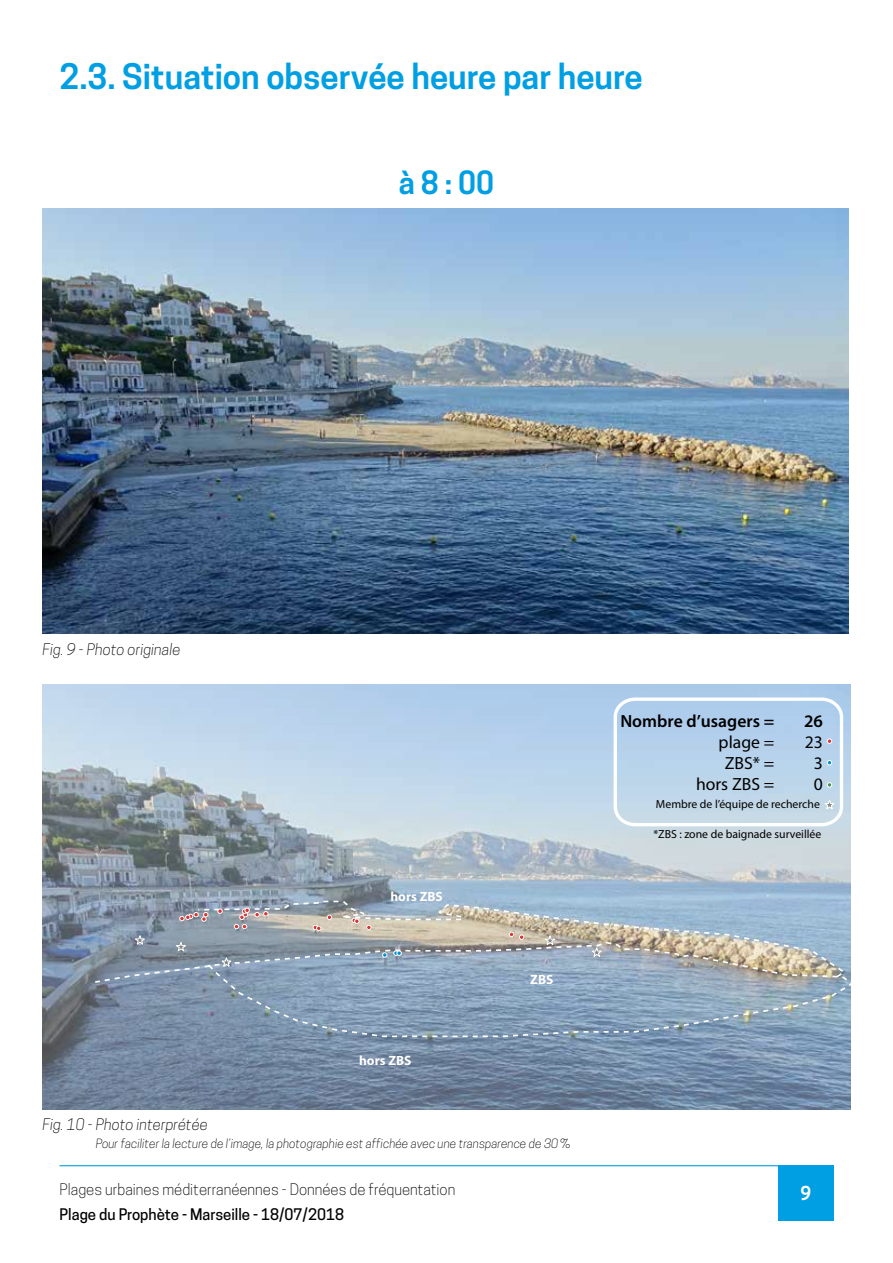
<style>
.page{position:relative;width:893px;height:1263px;background:#fff}
.page>*{position:absolute;margin:0;border:0;box-sizing:border-box;transform-origin:0 0}
.t1{font:600 33px "Cooper Hewitt";color:#009fe3}
.t2{font:600 30px "Cooper Hewitt";color:#009fe3}
.t3{font:600 18px "Cooper Hewitt";color:#fff}
.t4{font:17.7px/21.1px "Myriad Pro";color:#000;text-align:right}
.t5{font:600 17.7px "Myriad Pro";color:#000}
.t6{font:300 15px "Cooper Hewitt";color:#000}
.t7{font:italic 300 15px "Cooper Hewitt";color:#000}
.t8{font:500 15px "Cooper Hewitt";color:#000}
.t9{font:700 13.5px "Myriad Pro";color:#fff}
.t10{font:italic 300 12px "Cooper Hewitt";color:#000}
.t11{font:11.7px "Myriad Pro";color:#000}
</style>
<div class="page">
<div style="left:778px;top:1165px;width:55px;height:55px;background:#009fe3"></div>
<hr style="left:60px;top:1165px;width:754px;height:1px;background:#009fe3">
<img style="left:43px;top:208px;width:805px;height:426px">
<img style="left:43px;top:685px;width:807px;height:425px">
<svg style="left:93px;top:941px;width:757px;height:97px;background:#879db4"></svg>
<svg style="left:197px;top:900px;width:650px;height:79px;background:#a4afb7"></svg>
<svg style="left:382px;top:952px;width:5px;height:5px"></svg>
<svg style="left:393px;top:951px;width:9px;height:5px"></svg>
<svg style="left:313px;top:925px;width:8px;height:6px"></svg>
<svg style="left:327px;top:915px;width:5px;height:5px"></svg>
<svg style="left:352px;top:918px;width:7px;height:6px"></svg>
<svg style="left:366px;top:925px;width:5px;height:5px"></svg>
<svg style="left:509px;top:932px;width:15px;height:8px"></svg>
<svg style="left:234px;top:908px;width:34px;height:21px"></svg>
<svg style="left:217px;top:909px;width:6px;height:5px"></svg>
<svg style="left:179px;top:912px;width:29px;height:10px"></svg>
<svg style="left:220px;top:957px;width:13px;height:11px"></svg>
<svg style="left:590px;top:947px;width:13px;height:11px"></svg>
<svg style="left:543px;top:935px;width:13px;height:11px"></svg>
<svg style="left:174px;top:941px;width:13px;height:12px"></svg>
<svg style="left:133px;top:935px;width:13px;height:11px"></svg>
<svg style="left:612px;top:696px;width:233px;height:132px;background:#bdd5eb"></svg>
<h1 class="t1" style="left:60px;top:57px;width:585px">2.3. Situation observée heure par heure</h1>
<h2 class="t2" style="left:399px;top:165px;width:97px">à 8 : 00</h2>
<p class="t7" style="left:43px;top:640px;width:140px">Fig. 9 - Photo originale</p>
<p class="t9" style="left:390px;top:888px;width:54px">hors ZBS</p>
<p class="t9" style="left:359px;top:1051px;width:54px">hors ZBS</p>
<p class="t9" style="left:530px;top:970px;width:25px">ZBS</p>
<p class="t7" style="left:43px;top:1116px;width:167px">Fig. 10 - Photo interprétée</p>
<p class="t10" style="left:96px;top:1137px;width:476px">Pour faciliter la lecture de l’image, la photographie est affichée avec une transparence de 30%</p>
<p class="t6" style="left:60px;top:1180px;width:397px">Plages urbaines méditerranéennes - Données de fréquentation</p>
<p class="t8" style="left:60px;top:1206px;width:286px">Plage du Prophète - Marseille - 18/07/2018</p>
<h3 class="t5" style="left:620px;top:710px;width:155px">Nombre d’usagers =</h3>
<h3 class="t4" style="left:696px;top:731px;width:80px">plage =<br>ZBS* = hors ZBS =</h3>
<h3 class="t5" style="left:804px;top:710px;width:20px">26</h3>
<h3 class="t4" style="left:805px;top:731px;width:20px;text-align:center">23<br>3<br>0</h3>
<p class="t11" style="left:653px;top:827px;width:169px">*ZBS : zone de baignade surveillée</p>
<p class="t11" style="left:656px;top:797px;width:165px">Membre de l’équipe de recherche</p>
<h3 class="t3" style="left:800px;top:1182px;width:12px">9</h3>
</div>
